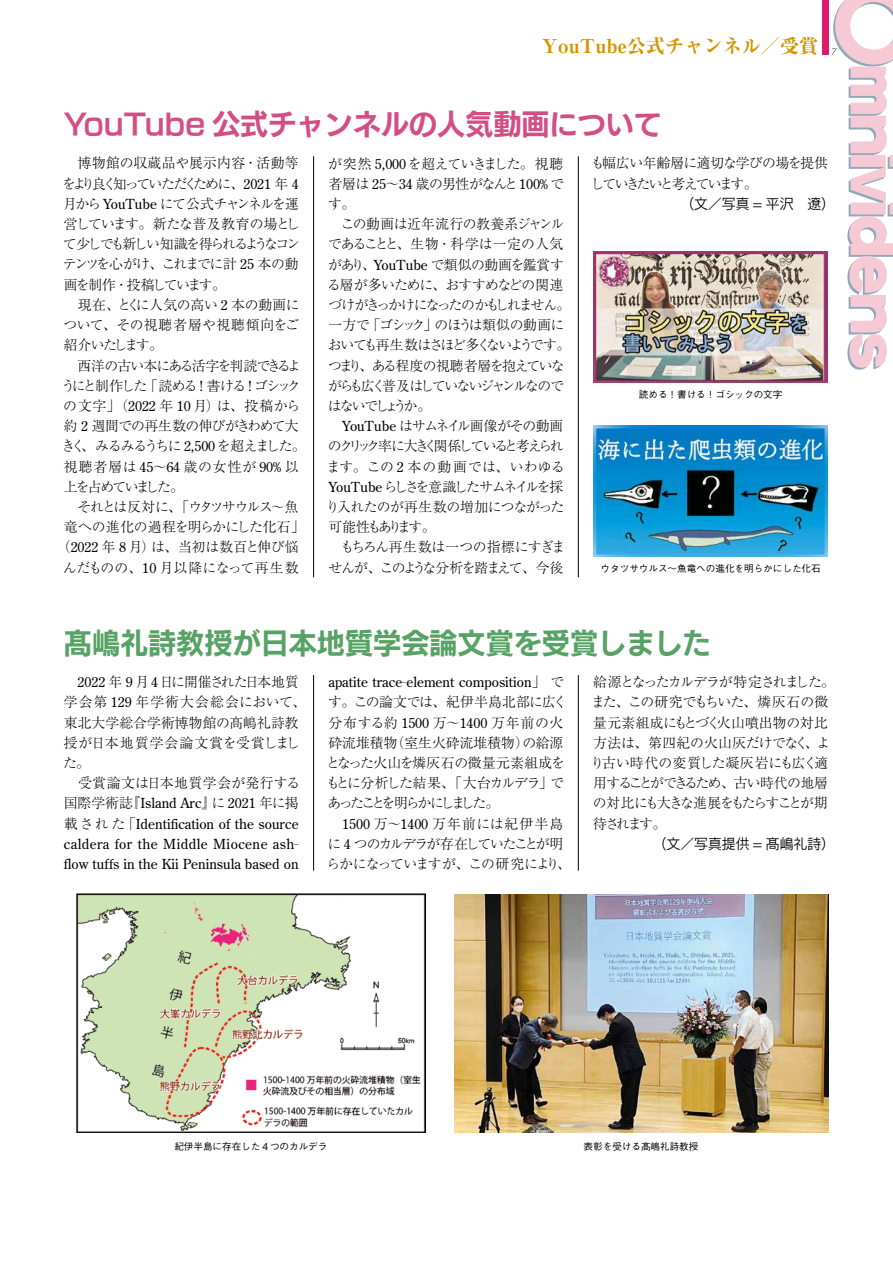
<style>
.page{position:relative;width:893px;height:1263px;background:#fff}
.page>*{position:absolute;margin:0;border:0;box-sizing:border-box;transform-origin:0 0}
.t1{font:28.65px "New Rodin Pro B";color:#57a265}
.t2{font:28.65px "New Rodin Pro B";color:#d24e85}
.t3{font:800 19.2px "Ryumin Pro";color:#d29700}
.t4{font:300 13.8px/20.2px "Ryumin Pro";letter-spacing:-.065em;color:#000}
.t5{font:300 13.8px/20.2px "Ryumin Pro";letter-spacing:-.085em;color:#000}
.t6{font:13.8px/20.2px "Century Old Style";color:#000;text-align:justify}
.t7{font:300 13.8px/20.2px "Ryumin Pro";letter-spacing:-.02em;color:#000}
.t8{font:300 13.8px/20.2px "Ryumin Pro";letter-spacing:.005em;color:#000}
.t9{font:300 13.8px "Ryumin Pro";letter-spacing:-.015em;color:#000}
.t10{font:300 13.8px/20.2px "Ryumin Pro";letter-spacing:-.095em;color:#000}
.t11{font:300 13.8px "Ryumin Pro";letter-spacing:.025em;color:#000}
.t12{font:300 13.8px "Ryumin Pro";letter-spacing:-.125em;color:#000}
.t13{font:13.8px "New Rodin Pro M";color:#000}
.t14{font:300 13.8px "Ryumin Pro";letter-spacing:-.205em;color:#000}
.t15{font:300 13.8px "Ryumin Pro";letter-spacing:-.115em;color:#000}
.t16{font:300 13.8px "Ryumin Pro";letter-spacing:-.16em;color:#000}
.t17{font:300 13.8px "Ryumin Pro";letter-spacing:.07em;color:#000}
.t18{font:300 13.8px "Ryumin Pro";letter-spacing:-.1em;color:#000}
.t19{font:300 13.8px "Ryumin Pro";letter-spacing:-.035em;color:#000}
.t20{font:300 13.8px "Ryumin Pro";letter-spacing:-.01em;color:#000}
.t21{font:300 13.8px "Ryumin Pro";letter-spacing:-.12em;color:#000}
.t22{font:300 13.8px "Ryumin Pro";letter-spacing:-.14em;color:#000}
.t23{font:500 9.6px "Gothic BBB Pro";color:#000}
.t24{font:5.55px "Century Old Style";color:#000;scale:3.25 1}
.s1{font-family:"Century Old Style";font-weight:400}
.s2{font-family:"Ryumin Pro";font-weight:300}
</style>
<div class="page">
<div style="left:823px;top:0;width:6px;height:55px;background:#df1a6e"></div>
<hr style="left:313px;top:675px;width:1px;height:196px;background:#000">
<hr style="left:313px;top:156px;width:1px;height:421px;background:#000">
<hr style="left:578px;top:675px;width:1px;height:196px;background:#000">
<hr style="left:578px;top:156px;width:1px;height:421px;background:#000">
<img style="left:77px;top:893px;width:348px;height:239px">
<img style="left:454px;top:894px;width:374px;height:239px">
<img style="left:594px;top:251px;width:234px;height:132px">
<img style="left:594px;top:425px;width:234px;height:132px">
<svg style="left:832px;top:0;width:61px;height:370px"></svg>
<h2 class="t3" style="left:542px;top:31px;width:278px">YouTube公式チャンネル／受賞</h2>
<h1 class="t2" style="left:64px;top:99px;width:600px">YouTube 公式チャンネルの人気動画について</h1>
<p class="t11" style="left:64px;top:152px;width:236px">　博物館の収蔵品や展示内容・活動等</p>
<p class="t14" style="left:62px;top:173px;width:238px">をより良く知っていただくために、<span class="s1">2021</span> 年 <span class="s1">4</span></p>
<p class="t15" style="left:63px;top:193px;width:237px">月から <span class="s1">YouTube</span> にて公式チャンネルを運</p>
<p class="t4" style="left:64px;top:213px;width:237px">営しています。新たな普及教育の場とし</p>
<p class="t16" style="left:63px;top:233px;width:239px">て少しでも新しい知識を得られるようなコン</p>
<p class="t10" style="left:63px;top:253px;width:237px">テンツを心がけ、これまでに計 <span class="s1">25</span> 本の動</p>
<p class="t21" style="left:64px;top:274px;width:164px">画を制作・投稿しています。</p>
<p class="t9" style="left:64px;top:294px;width:237px">　現在、とくに人気の高い <span class="s1">2</span> 本の動画に</p>
<p class="t11" style="left:63px;top:314px;width:237px">ついて、その視聴者層や視聴傾向をご</p>
<p class="t22" style="left:64px;top:334px;width:101px">紹介いたします。</p>
<p class="t4" style="left:64px;top:354px;width:239px">　西洋の古い本にある活字を判読できるよ</p>
<p class="t12" style="left:61px;top:375px;width:241px">うにと制作した「読める <span class="s1">!</span> 書ける <span class="s1">!</span> ゴシック</p>
<p class="t4" style="left:63px;top:394px;width:239px">の文字」（<span class="s1">2022</span> 年 <span class="s1">10</span> 月）は、投稿から</p>
<p class="t19" style="left:64px;top:415px;width:236px">約 <span class="s1">2</span> 週間での再生数の伸びがきわめて大</p>
<p class="t5" style="left:61px;top:435px;width:246px">きく、みるみるうちに <span class="s1">2,500</span> を超えました。</p>
<p class="t17" style="left:64px;top:455px;width:236px">視聴者層は <span class="s1">45</span>～<span class="s1">64</span> 歳の女性が <span class="s1">90%</span> 以</p>
<p class="t12" style="left:64px;top:476px;width:122px">上を占めていました。</p>
<p class="t18" style="left:64px;top:496px;width:236px">　それとは反対に、「ウタツサウルス～魚</p>
<p class="t20" style="left:64px;top:516px;width:242px">竜への進化の過程を明らかにした化石」</p>
<p class="t9" style="left:57px;top:536px;width:243px">（<span class="s1">2022</span> 年 <span class="s1">8</span> 月）は、当初は数百と伸び悩</p>
<p class="t9" style="left:63px;top:556px;width:237px">んだものの、<span class="s1">10</span> 月以降になって再生数</p>
<p class="t5" style="left:327px;top:152px;width:245px">が突然 <span class="s1">5,000</span>を超えていきました。視聴者層は <span class="s1">25</span>～<span class="s1">34</span> 歳の男性がなんと<span class="s1">100%</span> です。<br>　この動画は近年流行の教養系ジャンルであることと、生物・科学は一定の人気があり、<span class="s1">YouTube</span> で類似の動画を鑑賞する層が多いために、おすすめなどの関連づけがきっかけになったのかもしれません。一方で「ゴシック」のほうは類似の動画においても再生数はさほど多くないようです。つまり、ある程度の視聴者層を抱えていながらも広く普及はしていないジャンルなのではないでしょうか。</p>
<p class="t4" style="left:326px;top:415px;width:241px;text-indent:17px"><span class="s1">YouTube</span> はサムネイル画像がその動画のクリック率に大きく関係していると考えられます。この <span class="s1">2</span> 本の動画では、いわゆる<br><span class="s1">YouTube</span> らしさを意識したサムネイルを採り入れたのが再生数の増加につながった可能性もあります。<br>　もちろん再生数は一つの指標にすぎませんが、このような分析を踏まえて、今後</p>
<p class="t10" style="left:591px;top:152px;width:239px">も幅広い年齢層に適切な学びの場を提供していきたいと考えています。</p>
<p class="t13" style="left:680px;top:192px;width:156px">（文／写真 = 平沢　遼）</p>
<p class="t23" style="left:639px;top:386px;width:145px">読める！書ける！ゴシックの文字</p>
<p class="t23" style="left:601px;top:560px;width:222px">ウタツサウルス～魚竜への進化を明らかにした化石</p>
<h1 class="t1" style="left:64px;top:618px;width:648px">髙嶋礼詩教授が日本地質学会論文賞を受賞しました</h1>
<p class="t8" style="left:63px;top:671px;width:244px;text-indent:15px"><span class="s1">2022</span> 年 <span class="s1">9</span> 月<span class="s1">4</span>日に開催された日本地質学会第 <span class="s1">129</span> 年学術大会総会において、東北大学総合学術博物館の髙嶋礼詩教授が日本地質学会論文賞を受賞しました。<br>　受賞論文は日本地質学会が発行する</p>
<p class="t6" style="left:64px;top:793px;width:236px"><span class="s2">国際学術誌『</span>Island Arc<span class="s2">』に</span> 2021 <span class="s2">年に掲載された「</span>Identification of the source caldera for the Middle Miocene ash</p>
<p class="t24" style="left:294px;top:840px;width:3px">-</p>
<p class="t6" style="left:64px;top:854px;width:236px">flow tuffs in the Kii Peninsula based on</p>
<p class="t6" style="left:328px;top:672px;width:237px">apatite trace element composition<span class="s2">」で</span></p>
<p class="t24" style="left:402px;top:678px;width:3px">-</p>
<p class="t7" style="left:326px;top:691px;width:243px">す。この論文では、紀伊半島北部に広く分布する約 <span class="s1">1500</span> 万～<span class="s1">1400</span> 万年前の火砕流堆積物（室生火砕流堆積物）の給源となった火山を燐灰石の微量元素組成をもとに分析した結果、「大台カルデラ」であったことを明らかにしました。</p>
<p class="t4" style="left:326px;top:812px;width:246px;text-indent:16px"><span class="s1">1500</span> 万～<span class="s1">1400</span> 万年前には紀伊半島に <span class="s1">4</span> つのカルデラが存在していたことが明らかになっていますが、この研究により、</p>
<p class="t4" style="left:590px;top:671px;width:246px">給源となったカルデラが特定されました。また、この研究でもちいた、燐灰石の微量元素組成にもとづく火山噴出物の対比方法は、第四紀の火山灰だけでなく、より古い時代の変質した凝灰岩にも広く適用することができるため、古い時代の地層の対比にも大きな進展をもたらすことが期待されます。</p>
<p class="t13" style="left:653px;top:832px;width:184px">（文／写真提供 = 髙嶋礼詩）</p>
<p class="t23" style="left:174px;top:1139px;width:155px">紀伊半島に存在した４つのカルデラ</p>
<p class="t23" style="left:584px;top:1139px;width:116px">表彰を受ける髙嶋礼詩教授</p>
</div>
